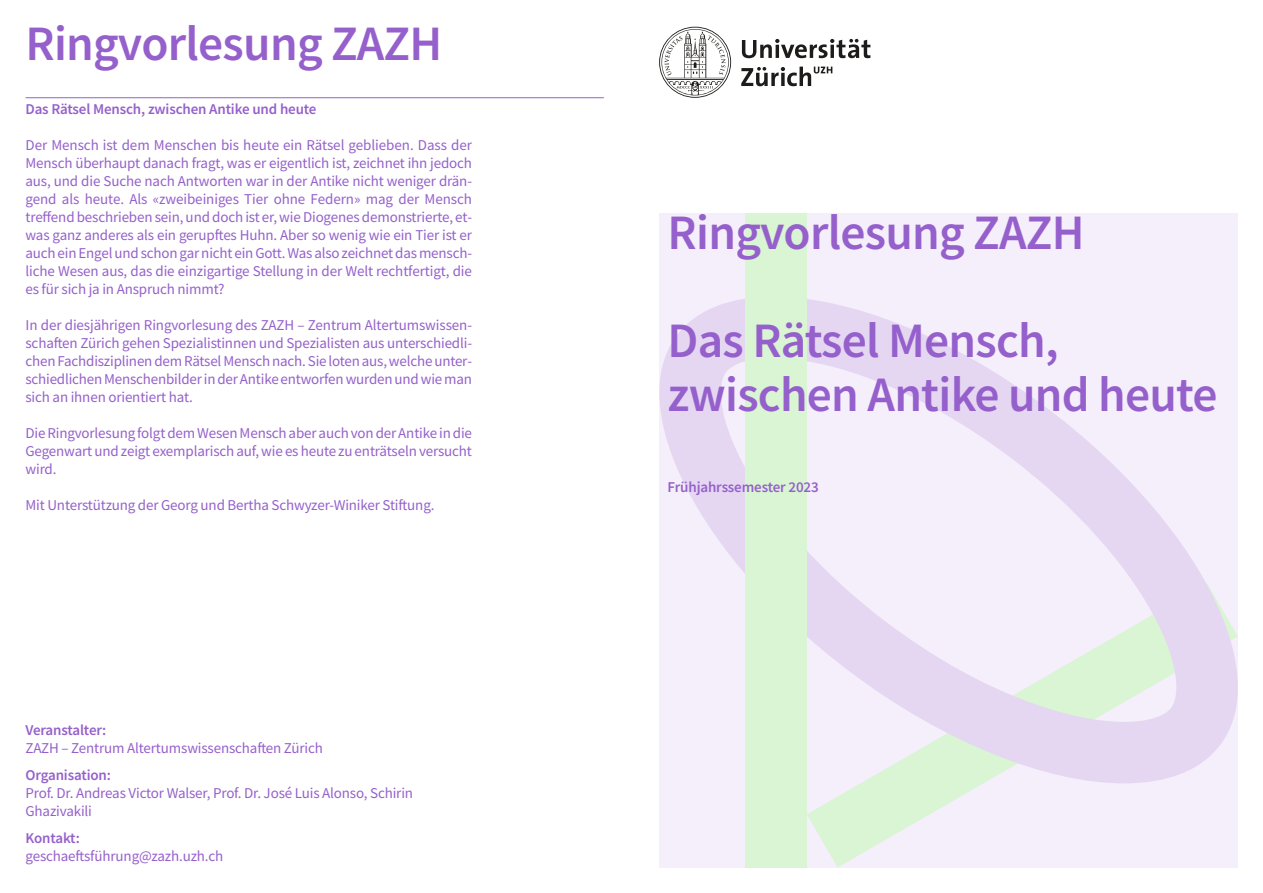
<style>
.page{position:relative;width:1263px;height:893px;background:#fff}
.page>*{position:absolute;margin:0;border:0;box-sizing:border-box;transform-origin:0 0}
.t1{font:600 49.5px/108px "Source Sans Pro";letter-spacing:-.015em;color:#9560cb}
.t2{font:15px/18px "Source Sans Pro";letter-spacing:-.01em;color:#9560cb;text-align:justify}
.t3{font:600 15px "Source Sans Pro";letter-spacing:-.01em;color:#9560cb}
</style>
<div class="page">
<div style="left:659px;top:213px;width:578px;height:654px;background:#f4effa"></div>
<svg style="left:807px;top:783px;width:431px;height:84px"></svg>
<svg style="left:659px;top:297px;width:579px;height:486px"></svg>
<div style="left:746px;top:213px;width:61px;height:654px;background:#d9f5d3"></div>
<svg style="left:659px;top:27px;width:211px;height:71px"></svg>
<hr style="left:26px;top:97px;width:578px;height:1px;background:#9560cb">
<h1 class="t1" style="left:26px;top:-6px;width:418px">Ringvorlesung ZAZH</h1>
<p class="t3" style="left:26px;top:103px;width:292px">Das Rätsel Mensch, zwischen Antike und heute</p>
<p class="t2" style="left:26px;top:137px;width:448px">Der Mensch ist dem Menschen bis heute ein Rätsel geblieben. Dass der Mensch überhaupt danach fragt, was er eigentlich ist, zeichnet ihn jedoch aus, und die Suche nach Antworten war in der Antike nicht weniger drän&shy;gend als heute. Als «zweibeiniges Tier ohne Federn» mag der Mensch treffend beschrieben sein, und doch ist er, wie Diogenes demonstrierte, et&shy;was ganz anderes als ein gerupftes Huhn. Aber so wenig wie ein Tier ist er auch ein Engel und schon gar nicht ein Gott.Was also zeichnet dasmensch&shy;liche Wesen aus, das die einzigartige Stellung in der Welt rechtfertigt, die es für sich ja in Anspruch nimmt?</p>
<p class="t2" style="left:26px;top:317px;width:448px">In der diesjährigen Ringvorlesung des ZAZH – Zentrum Altertumswissen&shy;schaften Zürich gehen Spezialistinnen und Spezialisten aus unterschiedli&shy;chen Fachdisziplinen dem Rätsel Mensch nach. Sieloten aus, welche unter&shy;schiedlichen Menschenbilder in der Antike entworfen wurden und wieman sich an ihnen orientiert hat.</p>
<p class="t2" style="left:26px;top:425px;width:448px">Die Ringvorlesungfolgt demWesen Mensch aber auch von der Antike in die Gegenwart und zeigt exemplarisch auf, wie es heute zu enträtseln versucht wird.</p>
<p class="t2" style="left:26px;top:497px;width:410px">Mit Unterstützung der Georg und Bertha Schwyzer-Winiker Stiftung.</p>
<p class="t3" style="left:26px;top:724px;width:82px">Veranstalter:</p>
<p class="t2" style="left:26px;top:740px;width:299px">ZAZH – Zentrum Altertumswissenschaften Zürich</p>
<p class="t3" style="left:26px;top:769px;width:87px">Organisation:</p>
<p class="t2" style="left:26px;top:785px;width:389px">Prof. Dr. Andreas Victor Walser, Prof. Dr. José Luis Alonso, Schirin<br>Ghazivakili</p>
<p class="t3" style="left:26px;top:832px;width:56px">Kontakt:</p>
<p class="t2" style="left:26px;top:848px;width:199px">geschaeftsführung@zazh.uzh.ch</p>
<h1 class="t1" style="left:668px;top:183px;width:418px">Ringvorlesung ZAZH<br>Das Rätsel Mensch,</h1>
<h1 class="t1" style="left:668px;top:345px;width:551px">zwischen Antike und heute</h1>
<p class="t3" style="left:668px;top:481px;width:153px">Frühjahrssemester 2023</p>
</div>
